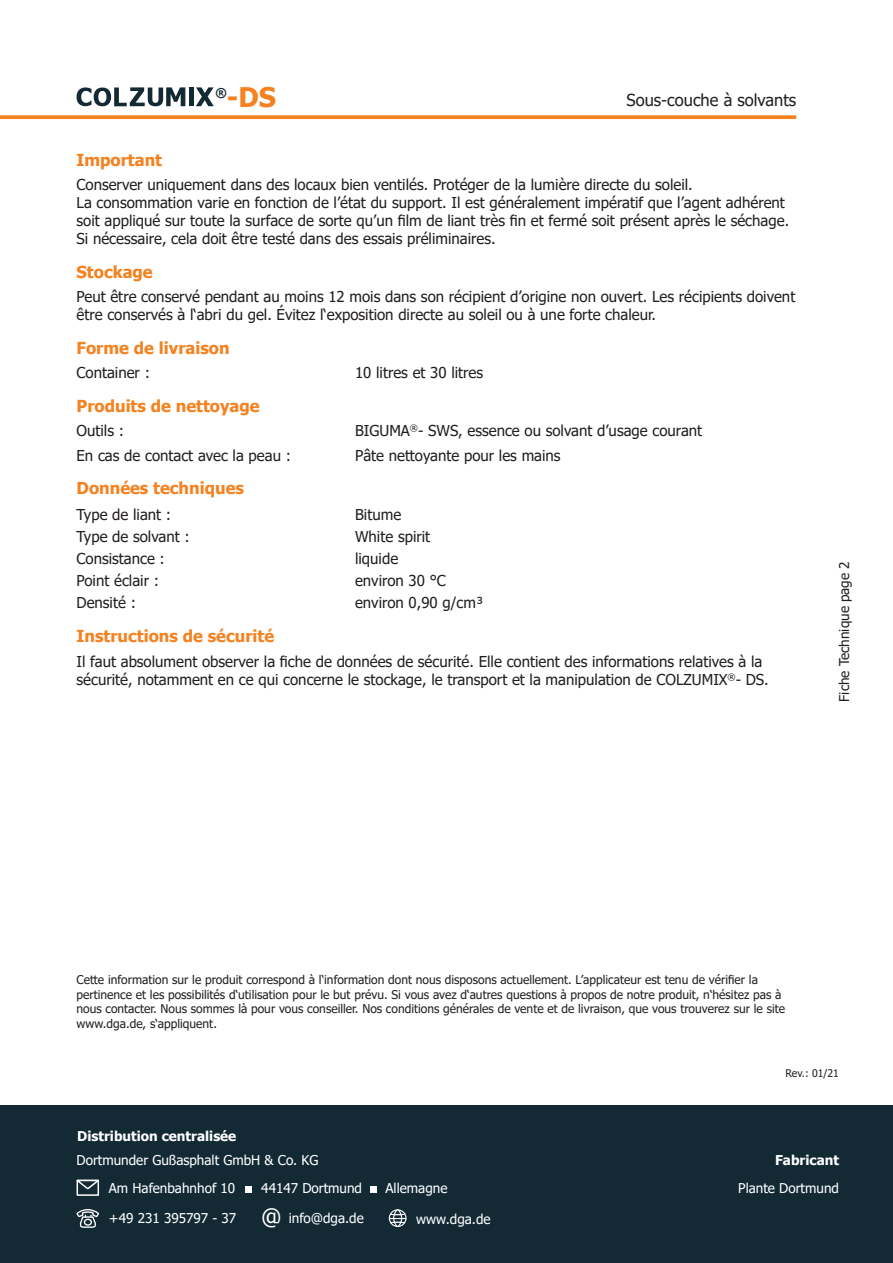
<style>
.page{position:relative;width:893px;height:1263px;background:#fff}
.page>*{position:absolute;margin:0;border:0;box-sizing:border-box;transform-origin:0 0}
.t1{font:700 27px "Tahoma";color:#f58220}
.t2{font:700 16.5px "Tahoma";color:#f58220}
.t3{font:16.5px "Tahoma";color:#231f20}
.t4{font:15px/18px "Tahoma";color:#231f20}
.t5{font:13.5px/28.2px "Tahoma";color:#fff}
.t6{font:700 13.5px "Tahoma";color:#fff}
.t7{font:13.5px "Tahoma";color:#231f20}
.t8{font:700 12.3px "Tahoma";color:#132a35}
.t9{font:12px/14.4px "Tahoma";color:#231f20}
.t10{font:10.5px "Tahoma";color:#231f20}
.s1{font-size:22.5px}
</style>
<div class="page">
<svg style="left:0;top:115px;width:796px;height:4px;background:#f58b31"></svg>
<div style="left:0;top:1106px;width:893px;height:157px;background:#132a35"></div>
<svg style="left:77px;top:1180px;width:22px;height:16px"></svg>
<div style="left:245px;top:1186px;width:6px;height:7px;background:#fff"></div>
<svg style="left:77px;top:1209px;width:22px;height:19px"></svg>
<div style="left:371px;top:1186px;width:6px;height:7px;background:#fff"></div>
<div style="left:389px;top:1209px;width:17px;height:18px;border:1px solid #fff;border-radius:50%"></div>
<div style="left:393px;top:1209px;width:9px;height:18px;border:1px solid #fff;border-radius:50%"></div>
<svg style="left:389px;top:1212px;width:17px;height:12px"></svg>
<svg style="left:77px;top:87px;width:108px;height:19px"></svg>
<hr style="left:189px;top:88px;width:4px;height:18px;background:#132a35">
<svg style="left:196px;top:87px;width:18px;height:19px"></svg>
<h1 class="t1" style="left:227px;top:78px;width:51px">-DS</h1>
<p class="t8" style="left:215px;top:84px;width:13px">®</p>
<p class="t3" style="left:626px;top:89px;width:171px">Sous-couche à solvants</p>
<p class="t2" style="left:77px;top:148px;width:87px">Important</p>
<p class="t4" style="left:77px;top:176px;width:714px">Conserver uniquement dans des locaux bien ventilés. Protéger de la lumière directe du soleil.<br>La consommation varie en fonction de l’état du support. Il est généralement impératif que l’agent adhérent soit appliqué sur toute la surface de sorte qu’un film de liant très fin et fermé soit présent après le séchage.<br>Si nécessaire, cela doit être testé dans des essais préliminaires.</p>
<p class="t2" style="left:77px;top:260px;width:78px">Stockage</p>
<p class="t4" style="left:77px;top:288px;width:720px">Peut être conservé pendant au moins 12 mois dans son récipient d’origine non ouvert. Les récipients doivent être conservés à l‘abri du gel. Évitez l‘exposition directe au soleil ou à une forte chaleur.</p>
<p class="t2" style="left:77px;top:336px;width:155px">Forme de livraison</p>
<p class="t4" style="left:77px;top:365px;width:75px">Container :</p>
<p class="t4" style="left:355px;top:365px;width:130px">10 litres et 30 litres</p>
<p class="t2" style="left:77px;top:394px;width:185px">Produits de nettoyage</p>
<p class="t4" style="left:77px;top:423px;width:49px">Outils :</p>
<p class="t4" style="left:355px;top:423px;width:349px">BIGUMA<sup>®</sup>- SWS, essence ou solvant d’usage courant</p>
<p class="t4" style="left:77px;top:447px;width:216px">En cas de contact avec la peau :</p>
<p class="t4" style="left:355px;top:447px;width:207px">Pâte nettoyante pour les mains</p>
<p class="t2" style="left:77px;top:477px;width:169px">Données techniques</p>
<p class="t4" style="left:77px;top:506px;width:96px">Type de liant :</p>
<p class="t4" style="left:355px;top:506px;width:48px">Bitume</p>
<p class="t4" style="left:77px;top:528px;width:115px">Type de solvant :</p>
<p class="t4" style="left:355px;top:528px;width:77px">White spirit</p>
<p class="t4" style="left:77px;top:550px;width:90px">Consistance :</p>
<p class="t4" style="left:355px;top:550px;width:45px">liquide</p>
<p class="t4" style="left:77px;top:572px;width:84px">Point éclair :</p>
<p class="t4" style="left:355px;top:572px;width:92px">environ 30 °C</p>
<p class="t4" style="left:77px;top:594px;width:61px">Densité :</p>
<p class="t4" style="left:355px;top:594px;width:130px">environ 0,90 g/cm³</p>
<p class="t2" style="left:77px;top:624px;width:199px">Instructions de sécurité</p>
<p class="t4" style="left:77px;top:654px;width:694px">Il faut absolument observer la fiche de données de sécurité. Elle contient des informations relatives à la sécurité, notamment en ce qui concerne le stockage, le transport et la manipulation de COLZUMIX<sup>®</sup>- DS.</p>
<p class="t7" style="left:835px;top:702px;width:142px;rotate:-90deg">Fiche Technique page 2</p>
<p class="t9" style="left:77px;top:973px;width:710px">Cette information sur le produit correspond à l‘information dont nous disposons actuellement. L’applicateur est tenu de vérifier la pertinence et les possibilités d‘utilisation pour le but prévu. Si vous avez d‘autres questions à propos de notre produit, n‘hésitez pas à nous contacter. Nous sommes là pour vous conseiller. Nos conditions générales de vente et de livraison, que vous trouverez sur le site www.dga.de, s‘appliquent.</p>
<p class="t10" style="left:786px;top:1066px;width:55px">Rev.: 01/21</p>
<p class="t6" style="left:77px;top:1127px;width:161px">Distribution centralisée</p>
<p class="t5" style="left:109px;top:1146px;width:211px;text-indent:-32px">Dortmunder Gußasphalt GmbH &amp; Co. KG<br>Am Hafenbahnhof 10</p>
<p class="t5" style="left:385px;top:1175px;width:63px">Allemagne</p>
<p class="t5" style="left:261px;top:1175px;width:102px">44147 Dortmund</p>
<p class="t5" style="left:109px;top:1205px;width:256px">+49 231 395797 - 37 <span class="s1">@</span> info@dga.de</p>
<p class="t5" style="left:416px;top:1205px;width:76px">www.dga.de</p>
<p class="t6" style="left:775px;top:1150px;width:65px">Fabricant</p>
<p class="t5" style="left:738px;top:1175px;width:102px">Plante Dortmund</p>
</div>
